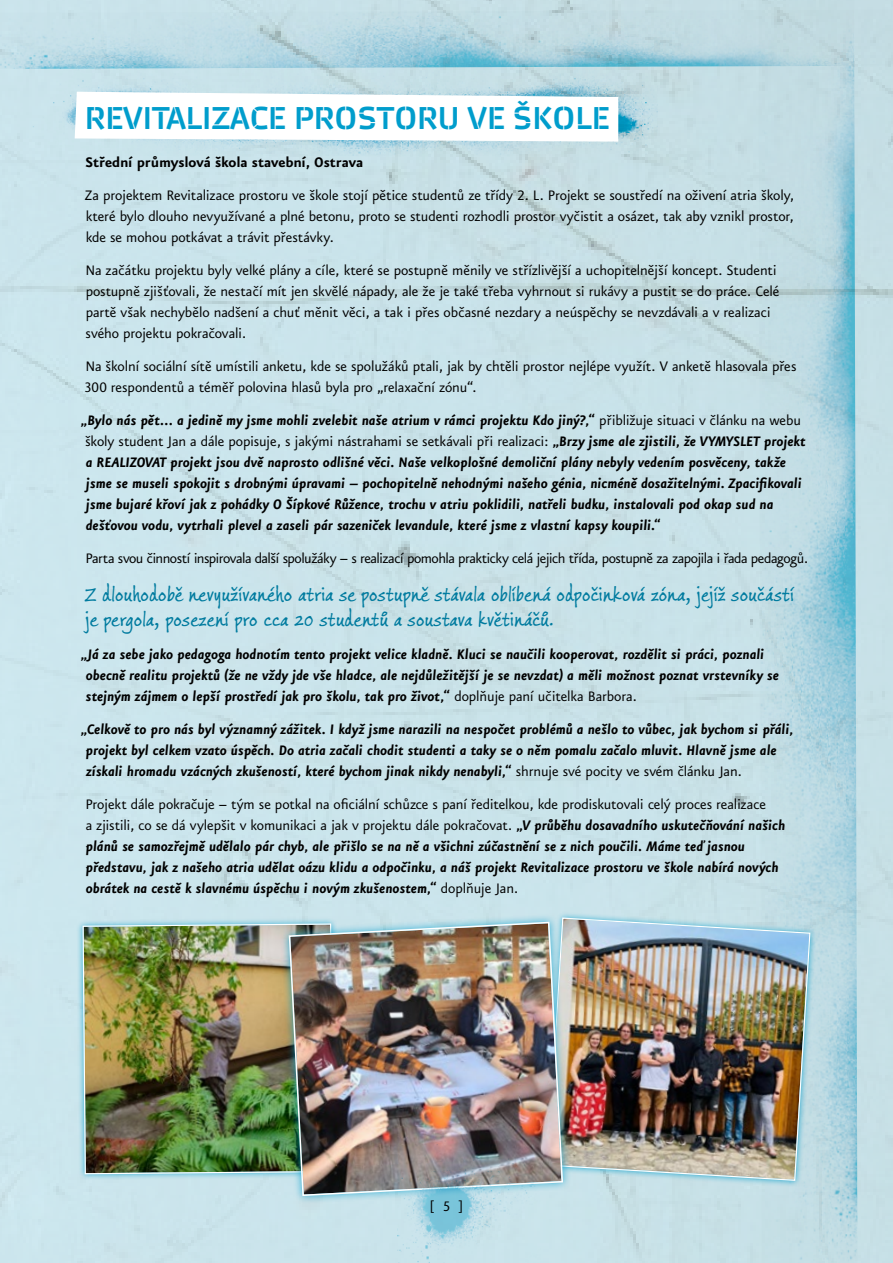
<style>
.page{position:relative;width:893px;height:1263px;background:#fff}
.page>*{position:absolute;margin:0;border:0;box-sizing:border-box;transform-origin:0 0}
.t1{font:31.5px "Vida Stencil 33 Pro";color:#009dcc}
.t2{font:21px/25.5px "Jimmy Crack Corn Pro";letter-spacing:.02em;color:#007b9f}
.t3{font:italic 700 16.5px/21px "Eureka Sans OT";letter-spacing:-.005em;color:#000}
.t4{font:16.5px/21px "Eureka Sans OT";letter-spacing:-.01em;color:#000}
.t5{font:16.5px "Eureka Sans OT";letter-spacing:-.035em;color:#000}
.t6{font:700 16.5px "Eureka Sans OT";letter-spacing:-.01em;color:#000}
.s1{font-weight:400;font-style:normal}
</style>
<div class="page">
<img style="left:0;top:0;width:893px;height:1263px">
<div style="left:76px;top:917px;width:264px;height:264px;background:#009dcc;opacity:.75"></div>
<img style="left:82px;top:923px;width:252px;height:340px">
<img style="left:546px;top:895px;width:265px;height:323px">
<div style="left:280px;top:914px;width:291px;height:290px;background:#009dcc;opacity:.75"></div>
<img style="left:288px;top:921px;width:276px;height:331px">
<img style="left:18px;top:64px;width:639px;height:92px">
<svg style="left:75px;top:92px;width:543px;height:50px"></svg>
<img style="left:398px;top:1128px;width:143px;height:135px">
<h1 class="t1" style="left:85px;top:98px;width:526px">REVITALIZACE PROSTORU VE ŠKOLE</h1>
<p class="t6" style="left:86px;top:154px;width:279px">Střední průmyslová škola stavební, Ostrava</p>
<p class="t4" style="left:84px;top:185px;width:711px;text-align:justify">Za projektem Revitalizace prostoru ve škole stojí pětice studentů ze třídy 2. L. Projekt se soustředí na oživení atria školy, které bylo dlouho nevyužívané a plné betonu, proto se studenti rozhodli prostor vyčistit a osázet, tak aby vznikl prostor, kde se mohou potkávat a trávit přestávky.</p>
<p class="t4" style="left:85px;top:260px;width:696px">Na začátku projektu byly velké plány a cíle, které se postupně měnily ve střízlivější a uchopitelnější koncept. Studenti postupně zjišťovali, že nestačí mít jen skvělé nápady, ale že je také třeba vyhrnout si rukávy a pustit se do práce. Celé partě však nechybělo nadšení a chuť měnit věci, a tak i přes občasné nezdary a neúspěchy se nevzdávali a v realizaci svého projektu pokračovali.</p>
<p class="t4" style="left:84px;top:356px;width:714px">Na školní sociální sítě umístili anketu, kde se spolužáků ptali, jak by chtěli prostor nejlépe využít. V anketě hlasovala přes<br>300 respondentů a téměř polovina hlasů byla pro „relaxační zónu“.</p>
<p class="t3" style="left:80px;top:410px;width:727px">„Bylo nás pět… a jedině my jsme mohli zvelebit naše atrium v rámci projektu Kdo jiný?,“ <span class="s1">přibližuje situaci v článku na webu školy student Jan a dále popisuje, s jakými nástrahami se setkávali při realizaci:</span> „Brzy jsme ale zjistili, že VYMYSLET projekt a REALIZOVAT projekt jsou dvě naprosto odlišné věci. Naše velkoplošné demoliční plány nebyly vedením posvěceny, takže jsme se museli spokojit s drobnými úpravami – pochopitelně nehodnými našeho génia, nicméně dosažitelnými. Zpacifikovali jsme bujaré křoví jak z pohádky O Šípkové Růžence, trochu v atriu poklidili, natřeli budku, instalovali pod okap sud na dešťovou vodu, vytrhali plevel a zaseli pár sazeniček levandule, které jsme z vlastní kapsy koupili.“</p>
<p class="t5" style="left:85px;top:550px;width:724px">Parta svou činností inspirovala další spolužáky – s realizací pomohla prakticky celá jejich třída, postupně za zapojila i řada pedagogů.</p>
<p class="t2" style="left:85px;top:582px;width:711px">Z dlouhodobě nevyužívaného atria se postupně stávala oblíbená odpočinková zóna, jejíž součástí je pergola, posezení pro cca 20 studentů a soustava květináčů.</p>
<p class="t3" style="left:86px;top:644px;width:695px;text-indent:-5px">„Já za sebe jako pedagoga hodnotím tento projekt velice kladně. Kluci se naučili kooperovat, rozdělit si práci, poznali obecně realitu projektů (že ne vždy jde vše hladce, ale nejdůležitější je se nevzdat) a měli možnost poznat vrstevníky se stejným zájmem o lepší prostředí jak pro školu, tak pro život,“ <span class="s1">doplňuje paní učitelka Barbora.</span></p>
<p class="t3" style="left:86px;top:719px;width:709px;text-indent:-5px">„Celkově to pro nás byl významný zážitek. I když jsme narazili na nespočet problémů a nešlo to vůbec, jak bychom si přáli, projekt byl celkem vzato úspěch. Do atria začali chodit studenti a taky se o něm pomalu začalo mluvit. Hlavně jsme ale získali hromadu vzácných zkušeností, které bychom jinak nikdy nenabyli,“ <span class="s1">shrnuje své pocity ve svém článku Jan.</span></p>
<p class="t3" style="left:85px;top:794px;width:701px"><span class="s1">Projekt dále pokračuje – tým se potkal na oficiální schůzce s paní ředitelkou, kde prodiskutovali celý proces realizace<br>a zjistili, co se dá vylepšit v komunikaci a jak v projektu dále pokračovat.</span> „V průběhu dosavadního uskutečňování našich plánů se samozřejmě udělalo pár chyb, ale přišlo se na ně a všichni zúčastnění se z nich poučili. Máme teď jasnou představu, jak z našeho atria udělat oázu klidu a odpočinku, a náš projekt Revitalizace prostoru ve škole nabírá nových obrátek na cestě k slavnému úspěchu i novým zkušenostem,“ <span class="s1">doplňuje Jan.</span></p>
<p class="t4" style="left:430px;top:1196px;width:35px">[5]</p>
</div>
